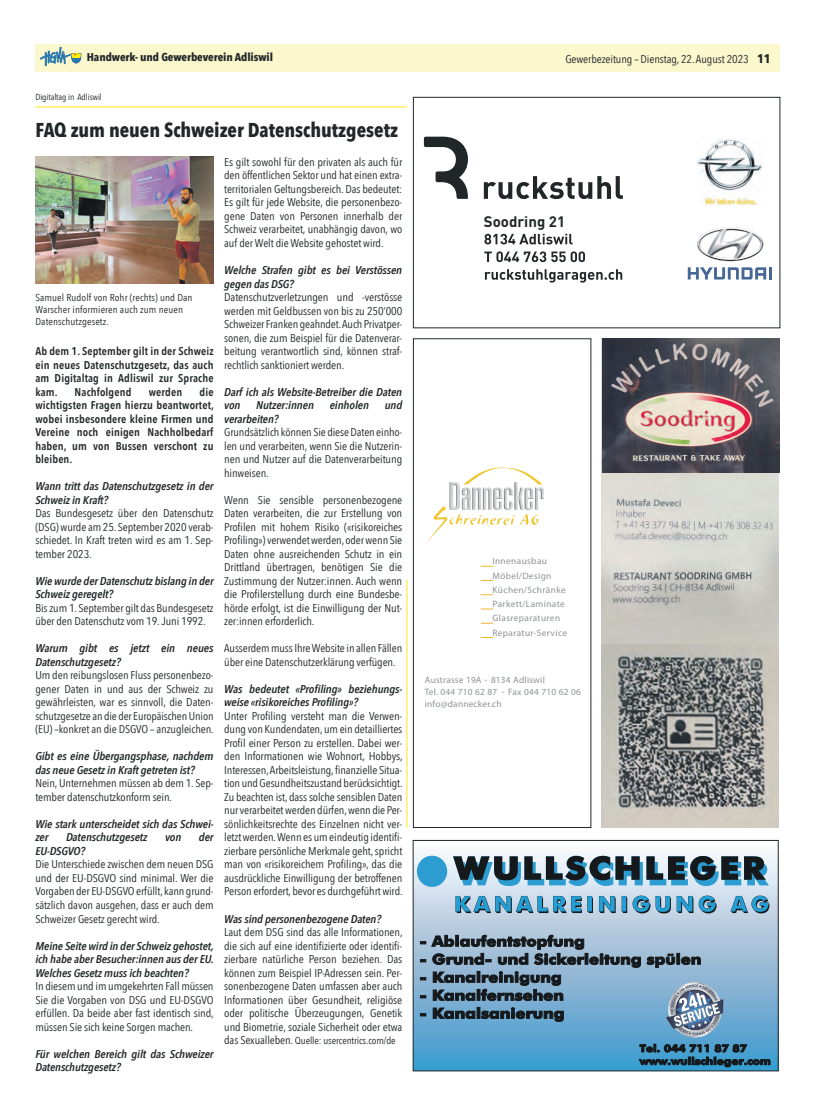
<style>
.page{position:relative;width:833px;height:1117px;background:#fff}
.page>*{position:absolute;margin:0;border:0;box-sizing:border-box;transform-origin:0 0}
.t1{font:700 20px "Avenir Next Condensed";letter-spacing:-.005em;color:#212729}
.t2{font:700 15px "DIN";color:#212729}
.t3{font:11.25px/13.5px "Avenir Next Condensed";letter-spacing:-.01em;color:#212729;text-align:justify;scale:1.07 1}
.t4{font:11.25px/13.5px "Avenir Next Condensed";letter-spacing:-.01em;color:#212729;text-align:justify;scale:1.06 1}
.t5{font:italic 600 11.25px/13.5px "Avenir Next Condensed";letter-spacing:-.01em;color:#212729;scale:1.07 1}
.t6{font:600 11.25px/13.5px "Avenir Next Condensed";letter-spacing:.01em;color:#212729;text-align:justify}
.t7{font:italic 600 11.25px/13.5px "Avenir Next Condensed";letter-spacing:-.01em;color:#212729;scale:1.06 1}
.t8{font:11.25px/13.5px "Avenir Next Condensed";letter-spacing:-.01em;color:#212729;text-align:justify;scale:1.05 1}
.t9{font:700 11.25px "Avenir Next Condensed";letter-spacing:-.01em;color:#212729;scale:1.06 1}
.t10{font:10px/12px "Avenir Next Condensed";letter-spacing:.01em;color:#212729;scale:1.06 1}
.t11{font:10px "Avenir Next Condensed";letter-spacing:-.01em;color:#212729;scale:1.06 1}
.t12{font:9.25px/14.2px "Meta Plus";letter-spacing:.04em;color:#8e9397}
.t13{font:9.25px/12px "Meta Plus";letter-spacing:.02em;color:#8e9397}
.t14{font:8.75px "Avenir Next Condensed";letter-spacing:-.01em;color:#212729;scale:1.06 1}
.s1{font-size:11.25px}
.s2{font-weight:700;font-size:12.5px}
.s3{font-size:6.62px}
</style>
<div class="page">
<div style="left:35px;top:44px;width:745px;height:27px;background:#fbf8cd"></div>
<svg style="left:41px;top:47px;width:40px;height:19px"></svg>
<hr style="left:413px;top:868px;width:367px;height:1px;background:#fce713">
<svg style="left:426px;top:506px;width:113px;height:37px"></svg>
<svg style="left:467px;top:467px;width:75px;height:17px"></svg>
<img style="left:449px;top:481px;width:75px;height:28px">
<svg style="left:481px;top:565px;width:12px;height:1px"></svg>
<svg style="left:481px;top:580px;width:12px;height:1px"></svg>
<svg style="left:481px;top:594px;width:12px;height:1px"></svg>
<svg style="left:481px;top:608px;width:12px;height:1px"></svg>
<svg style="left:481px;top:622px;width:12px;height:1px"></svg>
<svg style="left:481px;top:637px;width:12px;height:1px"></svg>
<div style="left:413px;top:338px;width:178px;height:489px;border:1px solid #212729"></div>
<img style="left:601px;top:338px;width:178px;height:306px">
<img style="left:601px;top:644px;width:178px;height:183px">
<img style="left:602px;top:338px;width:178px;height:134px">
<div style="left:413px;top:840px;width:365px;height:230px;background:linear-gradient(to bottom,#fef6f8,#4193c6)"></div>
<svg style="left:453px;top:855px;width:316px;height:30px;background:#5d7b8b"></svg>
<div style="left:417px;top:855px;width:30px;height:31px;background:#2d9dd1;border-radius:50%"></div>
<svg style="left:455px;top:895px;width:314px;height:18px;background:#71a7c3"></svg>
<svg style="left:420px;top:934px;width:350px;height:133px;background:#6a97b5"></svg>
<div style="left:413px;top:840px;width:365px;height:230px;border:1px solid #212729"></div>
<img style="left:697px;top:139px;width:66px;height:66px">
<svg style="left:688px;top:267px;width:84px;height:12px"></svg>
<svg style="left:697px;top:227px;width:66px;height:34px"></svg>
<svg style="left:424px;top:137px;width:199px;height:62px"></svg>
<svg style="left:484px;top:233px;width:138px;height:49px"></svg>
<div style="left:413px;top:97px;width:367px;height:231px;border:1px solid #212729"></div>
<hr style="left:35px;top:107px;width:372px;height:1px;background:#fce713">
<hr style="left:407px;top:580px;width:1px;height:247px;background:#fce713">
<img style="left:35px;top:156px;width:178px;height:127px">
<p class="t9" style="left:87px;top:50px;width:177px">Handwerk- und Gewerbeverein Adliswil</p>
<p class="t14" style="left:35px;top:90px;width:64px">Digitaltag in Adliswil</p>
<h1 class="t1" style="left:35px;top:118px;width:364px">FAQ zum neuen Schweizer Datenschutzgesetz</h1>
<p class="t10" style="left:35px;top:291px;width:150px">Samuel Rudolf von Rohr (rechts) und Dan<br>Warscher informieren auch zum neuen<br>Datenschutzgesetz.</p>
<p class="t6" style="left:35px;top:344px;width:180px">Ab dem 1. September gilt in der Schweiz ein neues Datenschutzgesetz, das auch am Digitaltag in Adliswil zur Sprache kam.</p>
<p class="t6" style="left:75px;top:384px;width:58px">Nachfolgend</p>
<p class="t6" style="left:149px;top:384px;width:35px">werden</p>
<p class="t6" style="left:35px;top:384px;width:180px;text-indent:164px">die wichtigsten Fragen hierzu beantwortet, wobei insbesondere kleine Firmen und Vereine noch einigen Nachholbedarf haben, um von Bussen verschont zu bleiben.</p>
<p class="t5" style="left:35px;top:479px;width:168px">Wann tritt das Datenschutzgesetz in der<br>Schweiz in Kraft?</p>
<p class="t3" style="left:35px;top:506px;width:168px">Das Bundesgesetz über den Datenschutz (DSG) wurde am 25. September 2020 verab&shy;schiedet. In Kraft treten wird es am 1. Sep&shy;tember 2023.</p>
<p class="t7" style="left:35px;top:574px;width:169px">Wie wurde der Datenschutz bislang in der<br>Schweiz geregelt?</p>
<p class="t4" style="left:35px;top:600px;width:169px">Bis zum 1. September gilt das Bundesgesetz über den Datenschutz vom 19. Juni 1992.</p>
<p class="t5" style="left:35px;top:641px;width:168px">Warum gibt es jetzt ein neues<br>Datenschutzgesetz?</p>
<p class="t4" style="left:35px;top:668px;width:170px">Um den reibungslosen Fluss personenbezo&shy;gener Daten in und aus der Schweiz zu gewährleisten, war es sinnvoll, die Daten&shy;schutzgesetze an die der Europäischen Union (EU) –konkret an die DSGVO – anzugleichen.</p>
<p class="t5" style="left:35px;top:749px;width:168px">Gibt es eine Übergangsphase, nachdem das neue Gesetz in Kraft getreten ist?</p>
<p class="t4" style="left:35px;top:776px;width:169px">Nein, Unternehmen müssen ab dem 1. Sep&shy;tember datenschutzkonform sein.</p>
<p class="t5" style="left:35px;top:817px;width:168px">Wie stark unterscheidet sich das Schwei&shy;zer</p>
<p class="t5" style="left:66px;top:830px;width:78px">Datenschutzgesetz</p>
<p class="t5" style="left:165px;top:830px;width:17px">von</p>
<p class="t5" style="left:199px;top:830px;width:15px">der</p>
<p class="t7" style="left:35px;top:844px;width:48px">EU-DSGVO?</p>
<p class="t4" style="left:35px;top:857px;width:169px">Die Unterschiede zwischen dem neuen DSG und der EU-DSGVO sind minimal. Wer die Vorgaben der EU-DSGVO erfüllt, kann grund&shy;sätzlich davon ausgehen, dass er auch dem Schweizer Gesetz gerecht wird.</p>
<p class="t7" style="left:35px;top:938px;width:170px;text-align:justify">Meine Seite wird in der Schweiz gehostet, ich habe aber Besucher:innen aus der EU.<br>Welches Gesetz muss ich beachten?</p>
<p class="t4" style="left:35px;top:978px;width:170px">In diesem und im umgekehrten Fall müssen Sie die Vorgaben von DSG und EU-DSGVO erfüllen. Da beide aber fast identisch sind, müssen Sie sich keine Sorgen machen.</p>
<p class="t5" style="left:35px;top:1046px;width:168px">Für welchen Bereich gilt das Schweizer<br>Datenschutzgesetz?</p>
<p class="t3" style="left:224px;top:155px;width:168px">Es gilt sowohl für den privaten als auch für den öffentlichen Sektor und hat einen extra&shy;territorialen Geltungsbereich. Das bedeutet:<br>Es gilt für jede Website, die personenbezo&shy;gene Daten von Personen innerhalb der Schweiz verarbeitet, unabhängig davon, wo auf der Welt die Website gehostet wird.</p>
<p class="t5" style="left:224px;top:263px;width:168px">Welche Strafen gibt es bei Verstössen gegen das DSG?</p>
<p class="t3" style="left:224px;top:290px;width:168px">Datenschutzverletzungen und -verstösse werden mit Geldbussen von bis zu 250’000<br>Schweizer Franken geahndet. Auch Privatper&shy;sonen, die zum Beispiel für die Datenverar&shy;beitung verantwortlich sind, können straf&shy;rechtlich sanktioniert werden.</p>
<p class="t5" style="left:224px;top:385px;width:168px">Darf ich als Website-Betreiber die Daten von</p>
<p class="t5" style="left:256px;top:398px;width:56px">Nutzer:innen</p>
<p class="t5" style="left:330px;top:398px;width:38px">einholen</p>
<p class="t5" style="left:385px;top:398px;width:18px">und</p>
<p class="t7" style="left:224px;top:412px;width:53px">verarbeiten?</p>
<p class="t8" style="left:224px;top:425px;width:171px">Grundsätzlich können Sie diese Daten einho&shy;len und verarbeiten, wenn Sie die Nutzerin&shy;nen und Nutzer auf die Datenverarbeitung hinweisen.</p>
<p class="t3" style="left:224px;top:492px;width:168px">Wenn Sie sensible personenbezogene Daten verarbeiten, die zur Erstellung von Profilen mit hohem Risiko («risikoreiches Profiling») verwendet werden, oder wenn Sie Daten ohne ausreichenden Schutz in ein Drittland übertragen, benötigen Sie die Zustimmung der Nutzer:innen. Auch wenn die Profilerstellung durch eine Bundesbe&shy;hörde erfolgt, ist die Einwilligung der Nut&shy;zer:innen erforderlich.</p>
<p class="t4" style="left:224px;top:641px;width:169px">Ausserdem muss Ihre Website in allen Fällen über eine Datenschutzerklärung verfügen.</p>
<p class="t5" style="left:224px;top:682px;width:168px">Was bedeutet «Profiling» beziehungs&shy;weise «risikoreiches Profiling»?</p>
<p class="t3" style="left:224px;top:708px;width:168px">Unter Profiling versteht man die Verwen&shy;dung von Kundendaten, um ein detailliertes Profil einer Person zu erstellen. Dabei wer&shy;den Informationen wie Wohnort, Hobbys, Interessen, Arbeitsleistung, finanzielle Situa&shy;tion und Gesundheitszustand berücksichtigt.<br>Zu beachten ist, dass solche sensiblen Daten nur verarbeitet werden dürfen, wenn die Per&shy;sönlichkeitsrechte des Einzelnen nicht ver&shy;letzt werden. Wenn es um eindeutig identifi&shy;zierbare persönliche Merkmale geht, spricht man von «risikoreichem Profiling», das die ausdrückliche Einwilligung der betroffenen Person erfordert, bevor es durchgeführt wird.</p>
<p class="t7" style="left:224px;top:911px;width:149px">Was sind personenbezogene Daten?</p>
<p class="t4" style="left:224px;top:924px;width:170px">Laut dem DSG sind das alle Informationen, die sich auf eine identifizierte oder identifi&shy;zierbare natürliche Person beziehen. Das können zum Beispiel IP-Adressen sein. Per&shy;sonenbezogene Daten umfassen aber auch Informationen über Gesundheit, religiöse oder politische Überzeugungen, Genetik und Biometrie, soziale Sicherheit oder etwa</p>
<p class="t11" style="left:224px;top:1031px;width:163px"><span class="s1">das Sexualleben.</span> Quelle: usercentrics.com/de</p>
<p class="t4" style="left:565px;top:51px;width:195px">Gewerbezeitung – Dienstag, 22. August 2023 <span class="s2">11</span></p>
<h2 class="t2" style="left:484px;top:212px;width:83px">Soodring 21</h2>
<p class="t12" style="left:492px;top:554px;width:76px">Innenausbau<br>Möbel/ Design<br>Küchen / Schränke<br>Parkett / Laminate<br>Glasreparaturen<br>Reparatur-Service</p>
<p class="t13" style="left:425px;top:673px;width:157px">Austrasse 19A <span class="s3">•</span> 8134 Adliswil<br>Tel. 044 710 62 87 <span class="s3">•</span> Fax 044 710 62 06 info@dannecker.ch</p>
</div>
